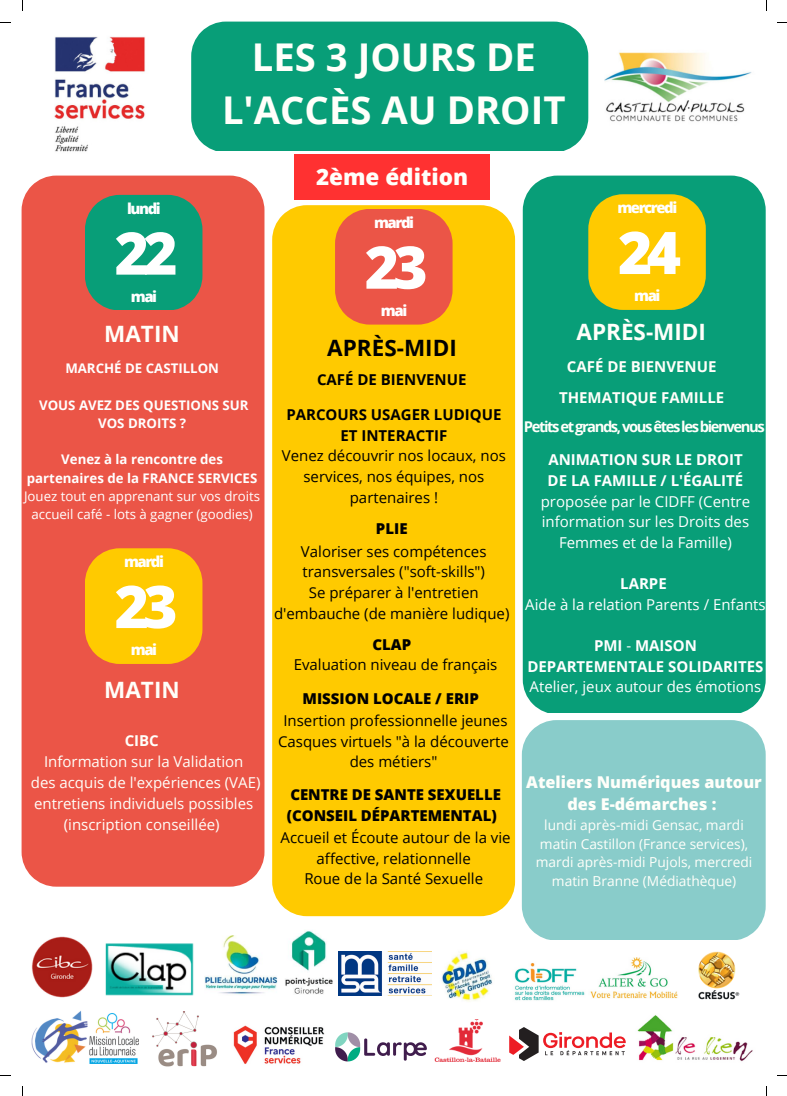
<style>
.page{position:relative;width:787px;height:1096px;background:#fff}
.page>*{position:absolute;margin:0;border:0;box-sizing:border-box;transform-origin:0 0}
.t1{font:800 58.75px "Open Sans";letter-spacing:-.095em;color:#fff}
.t2{font:700 38.25px/53.5px "Open Sans";color:#fffffa;text-align:center}
.t3{font:700 22.5px "Open Sans";color:#fffffa}
.t4{font:800 22.5px "Open Sans";color:#fffffa}
.t5{font:700 22.5px "Open Sans";color:#000}
.t6{font:800 16.25px/22.5px "Open Sans";color:#fffffa;text-align:center}
.t7{font:15px/20.6px "Open Sans";color:#000;text-align:center}
.t8{font:15px/20.6px "Open Sans";color:#fff;text-align:center}
.t9{font:15px/20.9px "Open Sans";color:#fffffa;text-align:center}
.t10{font:700 15px/20.6px "Open Sans";color:#fff}
.t11{font:800 15px/20.6px "Open Sans";color:#000}
.t12{font:700 15px/20.6px "Open Sans";color:#000;text-align:center}
.t13{font:700 15px/30.8px "Open Sans";color:#fffffa;text-align:center}
.t14{font:800 15px "Open Sans";letter-spacing:-.1em;color:#fff}
.t15{font:700 14.75px "Open Sans";letter-spacing:-.1em;color:#fffffa}
.t16{font:13.75px/18.8px "Open Sans";color:#fffffa;text-align:center}
.t17{font:700 13.25px/18.2px "Open Sans";color:#fff;text-align:center}
.t18{font:13.25px/18.2px "Open Sans";color:#fff;text-align:center}
.s1{font-weight:400}
</style>
<div class="page">
<div style="left:22px;top:175px;width:242px;height:711px;background:#eb5547"></div>
<div style="left:272px;top:205px;width:243px;height:711px;background:#ffca00"></div>
<div style="left:523px;top:175px;width:243px;height:538px;background:#089e78"></div>
<svg style="left:588px;top:194px;width:118px;height:115px;background:#ebc609"></svg>
<div style="left:191px;top:22px;width:397px;height:129px;background:#089e78"></div>
<div style="left:294px;top:154px;width:195px;height:45px;background:#ff3131"></div>
<svg style="left:335px;top:209px;width:118px;height:115px;background:#ec5e41"></svg>
<svg style="left:85px;top:195px;width:117px;height:115px;background:#189874"></svg>
<svg style="left:509px;top:1027px;width:117px;height:33px"></svg>
<img style="left:54px;top:36px;width:91px;height:116px">
<img style="left:604px;top:52px;width:148px;height:70px">
<img style="left:105px;top:943px;width:89px;height:52px">
<img style="left:204px;top:935px;width:74px;height:60px">
<img style="left:285px;top:931px;width:48px;height:63px">
<img style="left:442px;top:952px;width:50px;height:50px">
<img style="left:514px;top:963px;width:71px;height:38px">
<img style="left:590px;top:957px;width:88px;height:42px">
<img style="left:698px;top:951px;width:42px;height:49px">
<img style="left:31px;top:1010px;width:108px;height:54px">
<img style="left:233px;top:1025px;width:92px;height:39px">
<img style="left:434px;top:1019px;width:67px;height:43px">
<img style="left:637px;top:1015px;width:116px;height:47px">
<div style="left:522px;top:720px;width:244px;height:219px;background:#89ccca"></div>
<svg style="left:85px;top:548px;width:117px;height:115px;background:#fdc105"></svg>
<img style="left:32px;top:936px;width:61px;height:62px">
<img style="left:152px;top:1011px;width:65px;height:56px">
<img style="left:338px;top:951px;width:94px;height:44px">
<svg style="left:335px;top:1032px;width:92px;height:29px"></svg>
<p class="t14" style="left:127px;top:197px;width:35px">lundi</p>
<h1 class="t1" style="left:115px;top:212px;width:65px">22</h1>
<p class="t14" style="left:131px;top:286px;width:28px">mai</p>
<h2 class="t2" style="left:222px;top:29px;width:345px">LES 3 JOURS DE<br>L'ACCÈS AU DROIT</h2>
<h3 class="t4" style="left:316px;top:161px;width:154px">2ème édition</h3>
<p class="t14" style="left:374px;top:212px;width:42px">mardi</p>
<h1 class="t1" style="left:365px;top:226px;width:65px">23</h1>
<p class="t14" style="left:381px;top:300px;width:28px">mai</p>
<p class="t14" style="left:617px;top:197px;width:61px">mercredi</p>
<h1 class="t1" style="left:618px;top:211px;width:65px">24</h1>
<p class="t14" style="left:634px;top:285px;width:28px">mai</p>
<h3 class="t3" style="left:104px;top:318px;width:77px">MATIN</h3>
<p class="t17" style="left:65px;top:359px;width:155px">MARCHÉ DE CASTILLON</p>
<p class="t17" style="left:39px;top:395px;width:211px">VOUS AVEZ DES QUESTIONS SUR<br>VOS DROITS ?</p>
<p class="t17" style="left:27px;top:450px;width:232px">Venez à la rencontre des partenaires de la FRANCE SERVICES</p>
<p class="t18" style="left:24px;top:486px;width:238px">Jouez tout en apprenant sur vos droits accueil café - lots à gagner (goodies)</p>
<p class="t14" style="left:124px;top:551px;width:42px">mardi</p>
<h1 class="t1" style="left:115px;top:565px;width:65px">23</h1>
<p class="t14" style="left:131px;top:639px;width:28px">mai</p>
<h3 class="t3" style="left:104px;top:674px;width:77px">MATIN</h3>
<p class="t13" style="left:125px;top:724px;width:36px">CIBC</p>
<p class="t9" style="left:31px;top:750px;width:231px">Information sur la Validation<br>des acquis de l'expériences (VAE) entretiens individuels possibles (inscription conseillée)</p>
<h3 class="t5" style="left:327px;top:331px;width:131px">APRÈS-MIDI</h3>
<p class="t12" style="left:317px;top:369px;width:151px">CAFÉ DE BIENVENUE</p>
<p class="t12" style="left:286px;top:404px;width:217px">PARCOURS USAGER LUDIQUE<br>ET INTERACTIF</p>
<p class="t7" style="left:282px;top:445px;width:225px">Venez découvrir nos locaux, nos services, nos équipes, nos partenaires !</p>
<p class="t11" style="left:376px;top:518px;width:33px">PLIE</p>
<p class="t7" style="left:274px;top:540px;width:237px">Valoriser ses compétences transversales ("soft-skills")<br>Se préparer à l'entretien d'embauche (de manière ludique)</p>
<p class="t11" style="left:372px;top:634px;width:40px">CLAP</p>
<p class="t7" style="left:294px;top:653px;width:205px">Evaluation niveau de français</p>
<p class="t11" style="left:303px;top:687px;width:178px">MISSION LOCALE / ERIP</p>
<p class="t7" style="left:278px;top:709px;width:232px">Insertion professionnelle jeunes<br>Casques virtuels "à la découverte des métiers"</p>
<p class="t11" style="left:287px;top:784px;width:216px">CENTRE DE SANTE SEXUELLE (CONSEIL DÉPARTEMENTAL)</p>
<p class="t7" style="left:281px;top:827px;width:232px">Accueil et Écoute autour de la vie affective, relationnelle<br>Roue de la Santé Sexuelle</p>
<h3 class="t3" style="left:577px;top:316px;width:131px">APRÈS-MIDI</h3>
<p class="t13" style="left:559px;top:350px;width:167px">CAFÉ DE BIENVENUE<br>THEMATIQUE FAMILLE</p>
<p class="t15" style="left:524px;top:416px;width:242px">Petits et grands, vous êtes les bienvenus</p>
<p class="t10" style="left:548px;top:449px;width:197px">ANIMATION SUR LE DROIT<br>DE LA FAMILLE / L'ÉGALITÉ</p>
<p class="t8" style="left:541px;top:490px;width:211px">proposée par le CIDFF (Centre information sur les Droits des<br>Femmes et de la Famille)</p>
<p class="t10" style="left:620px;top:573px;width:48px">LARPE</p>
<p class="t8" style="left:525px;top:593px;width:242px">Aide à la relation Parents / Enfants</p>
<p class="t10" style="left:527px;top:635px;width:237px;text-align:center">PMI <span class="s1">-</span> MAISON<br>DEPARTEMENTALE SOLIDARITES</p>
<p class="t8" style="left:530px;top:676px;width:233px">Atelier, jeux autour des émotions</p>
<p class="t6" style="left:526px;top:770px;width:237px">Ateliers Numériques autour des E-démarches :</p>
<p class="t16" style="left:536px;top:815px;width:218px">lundi après-midi Gensac, mardi matin Castillon (France services), mardi après-midi Pujols, mercredi matin Branne (Médiathèque)</p>
</div>
